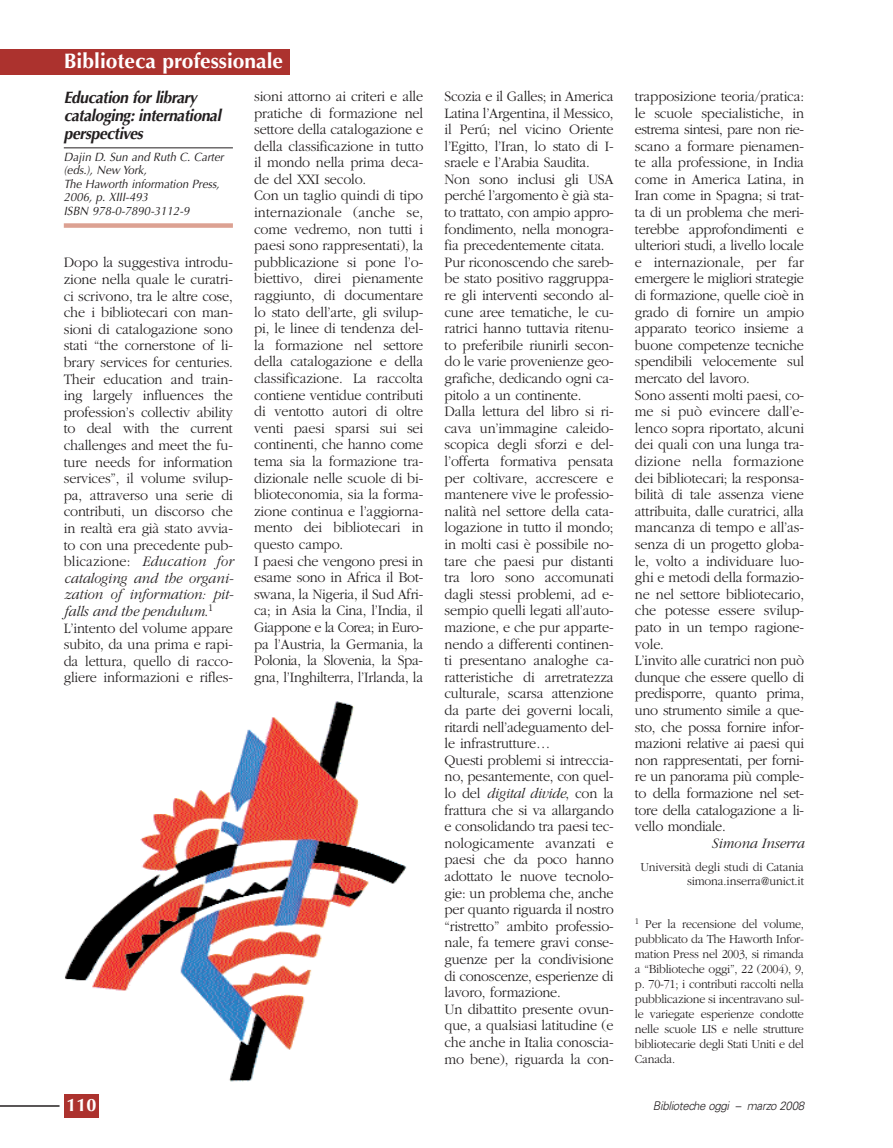
<style>
.page{position:relative;width:893px;height:1148px;background:#fff}
.page>*{position:absolute;margin:0;border:0;box-sizing:border-box;transform-origin:0 0}
.t1{font:700 21px "Optima";color:#fff}
.t2{font:700 18px "Optima";color:#fff}
.t3{font:italic 700 16.5px/18px "Optima";letter-spacing:-.03em;color:#231f20;scale:.95 1}
.t4{font:300 15px/16.6px "Garamond";letter-spacing:-.01em;color:#231f20;scale:.95 1}
.t5{font:italic 300 15px "Garamond";letter-spacing:-.01em;color:#231f20;scale:.95 1}
.t6{font:300 12.75px/15px "Garamond";letter-spacing:-.015em;color:#231f20;text-align:right;scale:.95 1}
.t7{font:italic 12px/13.5px "Optima";color:#231f20;scale:.95 1}
.t8{font:italic 300 12px "Univers";letter-spacing:-.03em;color:#231f20;scale:.95 1}
.s1{font-style:italic}
</style>
<div class="page">
<hr style="left:0;top:1105px;width:60px;height:1px;background:#231f20">
<div style="left:64px;top:1094px;width:34px;height:23px;background:#ac322e"></div>
<hr style="left:64px;top:148px;width:169px;height:1px;background:#231f20">
<div style="left:64px;top:223px;width:169px;height:5px;background:#dca192"></div>
<div style="left:0;top:49px;width:289px;height:25px;background:#ac322e"></div>
<img style="left:65px;top:701px;width:342px;height:381px">
<h1 class="t1" style="left:64px;top:52px;width:221px">Biblioteca professionale</h1>
<p class="t3" style="left:64px;top:90px;width:167px">Education for library cataloging: international perspectives</p>
<p class="t7" style="left:64px;top:151px;width:170px">Dajin D. Sun and Ruth C. Carter (eds.), New York,<br>The Haworth information Press,<br>2006, p. XIII-493<br>ISBN 978-0-7890-3112-9</p>
<p class="t4" style="left:64px;top:255px;width:180px">Dopo la suggestiva introdu&shy;zione nella quale le curatri&shy;ci scrivono, tra le altre cose, che i bibliotecari con man&shy;sioni di catalogazione sono stati “the cornerstone of li&shy;brary services for centuries.<br>Their education and train&shy;ing largely influences the profession’s collectiv ability to deal with the current challenges and meet the fu&shy;ture needs for information services”, il volume svilup&shy;pa, attraverso una serie di contributi, un discorso che in realtà era già stato avvia&shy;to con una precedente pub&shy;blicazione: <span class="s1">Education for cataloging and the organi&shy;zation of information: pit&shy;falls and the pendulum</span>.<sup>1<br></sup>L’intento del volume appare subito, da una prima e rapi&shy;da lettura, quello di racco&shy;gliere informazioni e rifles-</p>
<p class="t4" style="left:254px;top:89px;width:179px">sioni attorno ai criteri e alle pratiche di formazione nel settore della catalogazione e della classificazione in tutto il mondo nella prima deca&shy;de del XXI secolo.<br>Con un taglio quindi di tipo internazionale (anche se, come vedremo, non tutti i paesi sono rappresentati), la pubblicazione si pone l’o&shy;biettivo, direi pienamente raggiunto, di documentare lo stato dell’arte, gli svilup&shy;pi, le linee di tendenza del&shy;la formazione nel settore della catalogazione e della classificazione. La raccolta contiene ventidue contributi di ventotto autori di oltre venti paesi sparsi sui sei continenti, che hanno come tema sia la formazione tra&shy;dizionale nelle scuole di bi&shy;blioteconomia, sia la forma&shy;zione continua e l’aggiorna&shy;mento dei bibliotecari in questo campo.<br>I paesi che vengono presi in esame sono in Africa il Bot&shy;swana, la Nigeria, il Sud Afri&shy;ca; in Asia la Cina, l’India, il<br>Giappone e la Corea; in Euro&shy;pa l’Austria, la Germania, la<br>Polonia, la Slovenia, la Spa&shy;gna, l’Inghilterra, l’Irlanda, la</p>
<p class="t4" style="left:444px;top:89px;width:179px">Scozia e il Galles; in America<br>Latina l’Argentina, il Messico, il Perú; nel vicino Oriente l’Egitto, l’Iran, lo stato di I&shy;sraele e l’Arabia Saudita.<br>Non sono inclusi gli USA perché l’argomento è già sta&shy;to trattato, con ampio appro&shy;fondimento, nella monogra&shy;fia precedentemente citata.<br>Pur riconoscendo che sareb&shy;be stato positivo raggruppa&shy;re gli interventi secondo al&shy;cune aree tematiche, le cu&shy;ratrici hanno tuttavia ritenu&shy;to preferibile riunirli secon&shy;do le varie provenienze geo&shy;grafiche, dedicando ogni ca&shy;pitolo a un continente.<br>Dalla lettura del libro si ri&shy;cava un’immagine caleido&shy;scopica degli sforzi e del&shy;l’offerta formativa pensata per coltivare, accrescere e mantenere vive le professio&shy;nalità nel settore della cata&shy;logazione in tutto il mondo; in molti casi è possibile no&shy;tare che paesi pur distanti tra loro sono accomunati dagli stessi problemi, ad e&shy;sempio quelli legati all’auto&shy;mazione, e che pur apparte&shy;nendo a differenti continen&shy;ti presentano analoghe ca&shy;ratteristiche di arretratezza culturale, scarsa attenzione da parte dei governi locali, ritardi nell’adeguamento del&shy;le infrastrutture…<br>Questi problemi si intreccia&shy;no, pesantemente, con quel&shy;lo del <span class="s1">digital divide</span>, con la frattura che si va allargando e consolidando tra paesi tec&shy;nologicamente avanzati e paesi che da poco hanno adottato le nuove tecnolo&shy;gie: un problema che, anche per quanto riguarda il nostro “ristretto” ambito professio&shy;nale, fa temere gravi conse&shy;guenze per la condivisione di conoscenze, esperienze di lavoro, formazione.<br>Un dibattito presente ovun&shy;que, a qualsiasi latitudine (e che anche in Italia conoscia&shy;mo bene), riguarda la con-</p>
<p class="t4" style="left:635px;top:89px;width:179px">trapposizione teoria/pratica: le scuole specialistiche, in estrema sintesi, pare non rie&shy;scano a formare pienamen&shy;te alla professione, in India come in America Latina, in<br>Iran come in Spagna; si trat&shy;ta di un problema che meri&shy;terebbe approfondimenti e ulteriori studi, a livello locale e internazionale, per far emergere le migliori strategie di formazione, quelle cioè in grado di fornire un ampio apparato teorico insieme a buone competenze tecniche spendibili velocemente sul mercato del lavoro.<br>Sono assenti molti paesi, co&shy;me si può evincere dall’e&shy;lenco sopra riportato, alcuni dei quali con una lunga tra&shy;dizione nella formazione dei bibliotecari; la responsa&shy;bilità di tale assenza viene attribuita, dalle curatrici, alla mancanza di tempo e all’as&shy;senza di un progetto globa&shy;le, volto a individuare luo&shy;ghi e metodi della formazio&shy;ne nel settore bibliotecario, che potesse essere svilup&shy;pato in un tempo ragione&shy;vole.<br>L’invito alle curatrici non può dunque che essere quello di predisporre, quanto prima, uno strumento simile a que&shy;sto, che possa fornire infor&shy;mazioni relative ai paesi qui non rappresentati, per forni&shy;re un panorama più comple&shy;to della formazione nel set&shy;tore della catalogazione a li&shy;vello mondiale.</p>
<p class="t5" style="left:711px;top:837px;width:99px">Simona Inserra</p>
<p class="t6" style="left:640px;top:860px;width:174px;line-height:14.2px">Università degli studi di Catania simona.inserra@unict.it</p>
<p class="t6" style="left:635px;top:917px;width:179px;text-align:justify"><sup>1</sup> Per la recensione del volume, pubblicato da The Haworth Infor&shy;mation Press nel 2003, si rimanda a “Biblioteche oggi”, 22 (2004), 9, p. 70-71; i contributi raccolti nella pubblicazione si incentravano sul&shy;le variegate esperienze condotte nelle scuole LIS e nelle strutture bibliotecarie degli Stati Uniti e del Canada.</p>
<p class="t2" style="left:67px;top:1097px;width:32px">110</p>
<p class="t8" style="left:653px;top:1100px;width:160px">Biblioteche oggi – marzo 2008</p>
</div>
